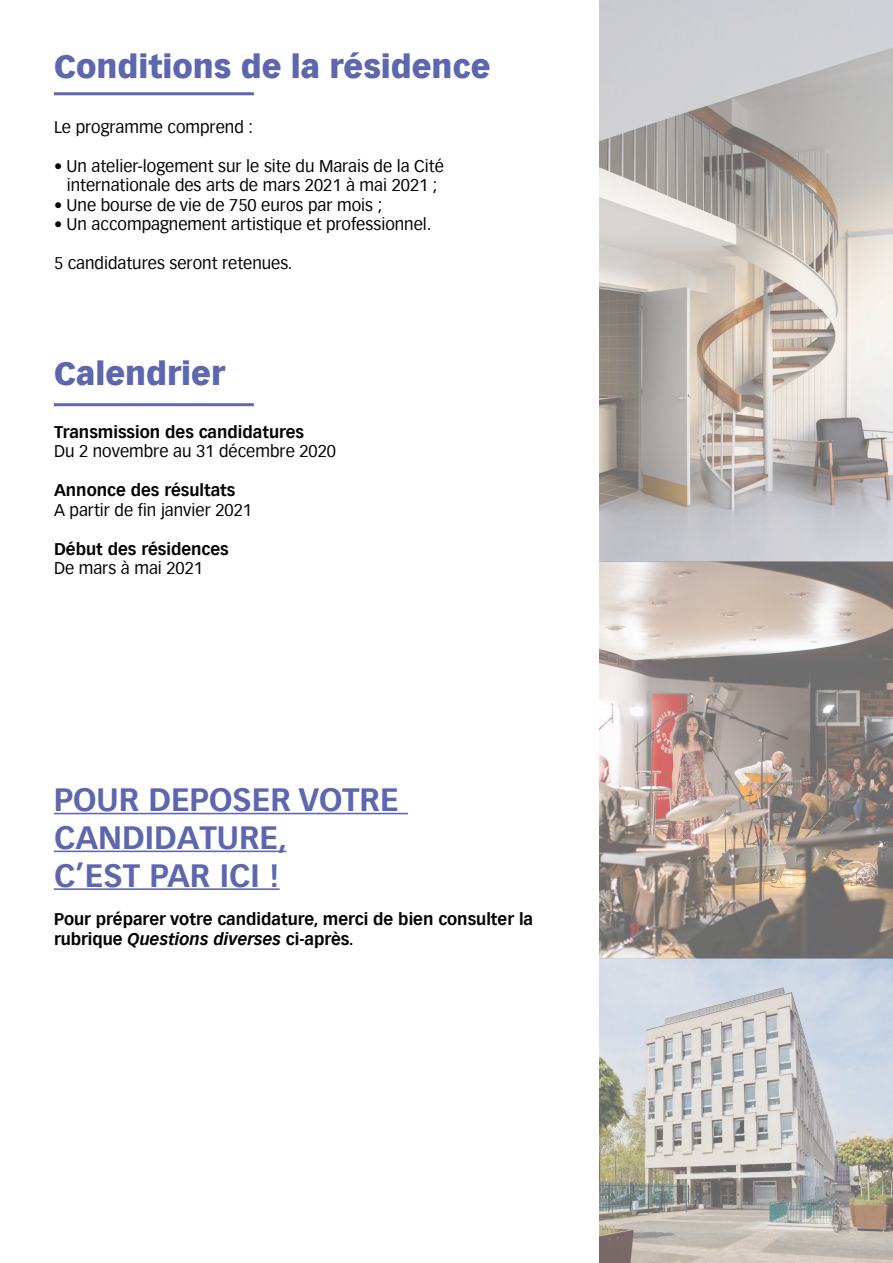
<style>
.page{position:relative;width:893px;height:1263px;background:#fff}
.page>*{position:absolute;margin:0;border:0;box-sizing:border-box;transform-origin:0 0}
.t1{font:700 31.5px "Vectora Com";color:#5d67af}
.t2{font:900 31.5px "Vectora Com";color:#5d67af}
.t3{font:16.5px "Vectora Com";color:#040503}
.t4{font:700 16.5px/19.5px "Vectora Com";color:#040503}
.s1{font-style:italic}
</style>
<div class="page">
<img style="left:600px;top:0;width:293px;height:1263px">
<hr style="left:54px;top:403px;width:200px;height:3px;background:#5d67af">
<hr style="left:54px;top:813px;width:354px;height:1px;background:#5d67af">
<hr style="left:54px;top:850px;width:232px;height:2px;background:#5d67af">
<hr style="left:54px;top:888px;width:226px;height:2px;background:#5d67af">
<hr style="left:54px;top:92px;width:200px;height:3px;background:#5d67af">
<p class="t2" style="left:54px;top:48px;width:438px">Conditions de la résidence</p>
<p class="t3" style="left:54px;top:117px;width:201px">Le programme comprend :</p>
<p class="t3" style="left:54px;top:156px;width:391px">• Un atelier-logement sur le site du Marais de la Cité</p>
<p class="t3" style="left:67px;top:175px;width:372px">internationale des arts de mars 2021 à mai 2021 ;</p>
<p class="t3" style="left:54px;top:195px;width:330px">• Une bourse de vie de 750 euros par mois ;</p>
<p class="t3" style="left:54px;top:214px;width:379px">• Un accompagnement artistique et professionnel.</p>
<p class="t3" style="left:54px;top:253px;width:240px">5 candidatures seront retenues.</p>
<p class="t2" style="left:54px;top:354px;width:173px">Calendrier</p>
<p class="t4" style="left:54px;top:422px;width:252px">Transmission des candidatures</p>
<p class="t3" style="left:54px;top:441px;width:284px">Du 2 novembre au 31 décembre 2020</p>
<p class="t4" style="left:54px;top:480px;width:183px">Annonce des résultats</p>
<p class="t3" style="left:54px;top:500px;width:200px">A partir de fin janvier 2021</p>
<p class="t4" style="left:54px;top:539px;width:176px">Début des résidences</p>
<p class="t3" style="left:54px;top:558px;width:151px">De mars à mai 2021</p>
<p class="t1" style="left:54px;top:781px;width:346px">POUR DEPOSER VOTRE</p>
<p class="t1" style="left:54px;top:818px;width:235px">CANDIDATURE,</p>
<p class="t1" style="left:54px;top:856px;width:227px">C’EST PAR ICI !</p>
<p class="t4" style="left:54px;top:909px;width:481px">Pour préparer votre candidature, merci de bien consulter la rubrique <span class="s1">Questions diverses</span> ci-après.</p>
</div>
